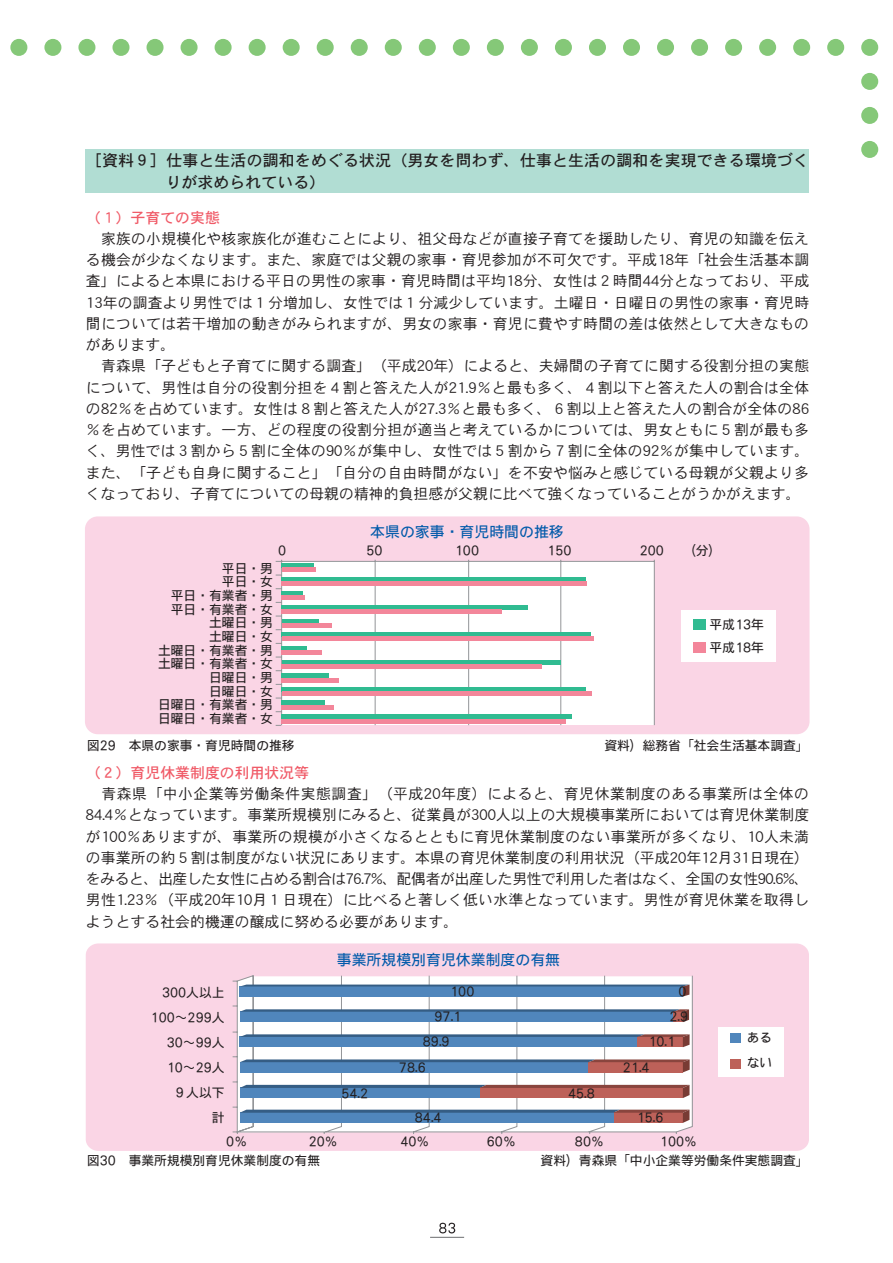
<style>
.page{position:relative;width:893px;height:1263px;background:#fff}
.page>*{position:absolute;margin:0;border:0;box-sizing:border-box;transform-origin:0 0}
.t1{font:15.9px/21.3px "DFPHS Gothic CID W5";letter-spacing:.01em;color:#231f20}
.t2{font:14.85px/21.3px "DFPHS Gothic CID W3";letter-spacing:.01em;color:#231f20}
.t3{font:14.85px "DFP Gothic PCID W5";color:#015aaa}
.t4{font:14.85px "DFPHS Gothic CID W5";color:#f05a67}
.t5{font:12.75px/13.6px "DFP Gothic PCID W5";color:#231f20;text-align:right}
</style>
<div class="page">
<div style="left:86px;top:943px;width:723px;height:208px;background:#fad5e5;border-radius:12px"></div>
<div style="left:85px;top:516px;width:724px;height:218px;background:#fad5e5;border-radius:13px"></div>
<div style="left:681px;top:610px;width:94px;height:51px;background:#fff"></div>
<div style="left:692px;top:620px;width:13px;height:10px;background:#30bb91"></div>
<div style="left:692px;top:642px;width:13px;height:11px;background:#f3869a"></div>
<div style="left:718px;top:1027px;width:65px;height:50px;background:#fff"></div>
<div style="left:729px;top:1033px;width:11px;height:10px;background:#5086bc"></div>
<div style="left:729px;top:1059px;width:11px;height:10px;background:#bd6159"></div>
<svg style="left:232px;top:559px;width:461px;height:575px"></svg>
<div style="left:281px;top:563px;width:33px;height:5px;background:#30bb91"></div>
<hr style="left:281px;top:568px;width:34px;height:4px;background:#f3869a">
<svg style="left:281px;top:592px;width:22px;height:4px"></svg>
<hr style="left:281px;top:596px;width:24px;height:4px;background:#f3869a">
<hr style="left:281px;top:619px;width:37px;height:4px;background:#30bb91">
<hr style="left:281px;top:623px;width:50px;height:4px;background:#f3869a">
<hr style="left:281px;top:646px;width:26px;height:4px;background:#30bb91">
<hr style="left:281px;top:650px;width:41px;height:4px;background:#f3869a">
<hr style="left:281px;top:674px;width:48px;height:4px;background:#30bb91">
<hr style="left:281px;top:678px;width:58px;height:4px;background:#f3869a">
<hr style="left:281px;top:701px;width:44px;height:4px;background:#30bb91">
<hr style="left:281px;top:705px;width:53px;height:4px;background:#f3869a">
<svg style="left:281px;top:578px;width:305px;height:4px"></svg>
<hr style="left:281px;top:582px;width:306px;height:4px;background:#f3869a">
<hr style="left:281px;top:605px;width:247px;height:4px;background:#30bb91">
<hr style="left:281px;top:609px;width:221px;height:4px;background:#f3869a">
<div style="left:281px;top:632px;width:310px;height:5px;background:#30bb91"></div>
<hr style="left:281px;top:637px;width:312px;height:4px;background:#f3869a">
<div style="left:281px;top:660px;width:279px;height:5px;background:#30bb91"></div>
<hr style="left:281px;top:665px;width:260px;height:4px;background:#f3869a">
<div style="left:281px;top:687px;width:305px;height:5px;background:#30bb91"></div>
<hr style="left:281px;top:692px;width:310px;height:4px;background:#f3869a">
<hr style="left:281px;top:715px;width:290px;height:4px;background:#30bb91">
<hr style="left:281px;top:719px;width:284px;height:4px;background:#f3869a">
<svg style="left:240px;top:985px;width:449px;height:12px;background:#4d80b3"></svg>
<svg style="left:240px;top:1009px;width:449px;height:13px;background:#5280b0"></svg>
<svg style="left:240px;top:1034px;width:449px;height:13px;background:#5a7da8"></svg>
<svg style="left:240px;top:1059px;width:449px;height:13px;background:#667a9e"></svg>
<svg style="left:240px;top:1110px;width:449px;height:13px;background:#5b77a0"></svg>
<svg style="left:240px;top:1085px;width:449px;height:13px;background:#796c84"></svg>
<div style="left:86px;top:149px;width:723px;height:44px;background:#b1ddd3"></div>
<svg style="left:439px;top:1222px;width:17px;height:12px"></svg>
<hr style="left:430px;top:1237px;width:34px;height:1px;background:#6c6d70">
<div style="left:10px;top:39px;width:17px;height:17px;background:#85c878;border-radius:50%"></div>
<div style="left:44px;top:39px;width:17px;height:17px;background:#85c878;border-radius:50%"></div>
<div style="left:78px;top:39px;width:17px;height:17px;background:#85c878;border-radius:50%"></div>
<div style="left:112px;top:39px;width:17px;height:17px;background:#85c878;border-radius:50%"></div>
<div style="left:146px;top:39px;width:17px;height:17px;background:#85c878;border-radius:50%"></div>
<div style="left:180px;top:39px;width:17px;height:17px;background:#85c878;border-radius:50%"></div>
<div style="left:214px;top:39px;width:17px;height:17px;background:#85c878;border-radius:50%"></div>
<div style="left:248px;top:39px;width:17px;height:17px;background:#85c878;border-radius:50%"></div>
<div style="left:283px;top:39px;width:17px;height:17px;background:#85c878;border-radius:50%"></div>
<div style="left:317px;top:39px;width:17px;height:17px;background:#85c878;border-radius:50%"></div>
<div style="left:351px;top:39px;width:17px;height:17px;background:#85c878;border-radius:50%"></div>
<div style="left:385px;top:39px;width:17px;height:17px;background:#85c878;border-radius:50%"></div>
<div style="left:419px;top:39px;width:17px;height:17px;background:#85c878;border-radius:50%"></div>
<div style="left:453px;top:39px;width:17px;height:17px;background:#85c878;border-radius:50%"></div>
<div style="left:487px;top:39px;width:17px;height:17px;background:#85c878;border-radius:50%"></div>
<div style="left:521px;top:39px;width:17px;height:17px;background:#85c878;border-radius:50%"></div>
<div style="left:555px;top:39px;width:17px;height:17px;background:#85c878;border-radius:50%"></div>
<div style="left:589px;top:39px;width:17px;height:17px;background:#85c878;border-radius:50%"></div>
<div style="left:623px;top:39px;width:17px;height:17px;background:#85c878;border-radius:50%"></div>
<div style="left:657px;top:39px;width:17px;height:17px;background:#85c878;border-radius:50%"></div>
<div style="left:691px;top:39px;width:17px;height:17px;background:#85c878;border-radius:50%"></div>
<div style="left:725px;top:39px;width:17px;height:17px;background:#85c878;border-radius:50%"></div>
<div style="left:759px;top:39px;width:17px;height:17px;background:#85c878;border-radius:50%"></div>
<div style="left:793px;top:39px;width:17px;height:17px;background:#85c878;border-radius:50%"></div>
<div style="left:827px;top:39px;width:17px;height:17px;background:#85c878;border-radius:50%"></div>
<div style="left:861px;top:39px;width:17px;height:17px;background:#85c878;border-radius:50%"></div>
<div style="left:861px;top:73px;width:17px;height:17px;background:#85c878;border-radius:50%"></div>
<div style="left:861px;top:107px;width:17px;height:17px;background:#85c878;border-radius:50%"></div>
<div style="left:861px;top:141px;width:17px;height:17px;background:#85c878;border-radius:50%"></div>
<p class="t1" style="left:166px;top:152px;width:645px;text-indent:-80px">［資料９］仕事と生活の調和をめぐる状況（男女を問わず、仕事と生活の調和を実現できる環境づくりが求められている）</p>
<p class="t4" style="left:86px;top:211px;width:135px">（１）子育ての実態</p>
<p class="t2" style="left:86px;top:230px;width:724px">　家族の小規模化や核家族化が進むことにより、祖父母などが直接子育てを援助したり、育児の知識を伝える機会が少なくなります。また、家庭では父親の家事・育児参加が不可欠です。平成18年「社会生活基本調査」によると本県における平日の男性の家事・育児時間は平均18分、女性は２時間44分となっており、平成13年の調査より男性では１分増加し、女性では１分減少しています。土曜日・日曜日の男性の家事・育児時間については若干増加の動きがみられますが、男女の家事・育児に費やす時間の差は依然として大きなものがあります。<br>　青森県「子どもと子育てに関する調査」（平成20年）によると、夫婦間の子育てに関する役割分担の実態について、男性は自分の役割分担を４割と答えた人が21.9％と最も多く、４割以下と答えた人の割合は全体の82％を占めています。女性は８割と答えた人が27.3％と最も多く、６割以上と答えた人の割合が全体の86％を占めています。一方、どの程度の役割分担が適当と考えているかについては、男女ともに５割が最も多く、男性では３割から５割に全体の90％が集中し、女性では５割から７割に全体の92％が集中しています。また、「子ども自身に関すること」「自分の自由時間がない」を不安や悩みと感じている母親が父親より多くなっており、子育てについての母親の精神的負担感が父親に比べて強くなっていることがうかがえます。</p>
<p class="t3" style="left:370px;top:526px;width:195px">本県の家事・育児時間の推移</p>
<p class="t5" style="left:278px;top:545px;width:10px">0</p>
<p class="t5" style="left:366px;top:545px;width:18px">50</p>
<p class="t5" style="left:455px;top:545px;width:26px">100</p>
<p class="t5" style="left:547px;top:545px;width:26px">150</p>
<p class="t5" style="left:639px;top:545px;width:26px">200</p>
<p class="t5" style="left:683px;top:545px;width:40px">（分）</p>
<p class="t5" style="left:158px;top:563px;width:116px">平日・男<br>平日・女<br>平日・有業者・男平日・有業者・女土曜日・男<br>土曜日・女<br>土曜日・有業者・男土曜日・有業者・女日曜日・男<br>日曜日・女<br>日曜日・有業者・男日曜日・有業者・女</p>
<p class="t5" style="left:709px;top:615px;width:56px;line-height:22.8px;text-align:left">平成13年平成18年</p>
<p class="t5" style="left:87px;top:740px;width:209px">図29　本県の家事・育児時間の推移</p>
<p class="t5" style="left:604px;top:740px;width:206px">資料）総務省「社会生活基本調査」</p>
<p class="t4" style="left:86px;top:767px;width:225px">（２）育児休業制度の利用状況等</p>
<p class="t2" style="left:86px;top:785px;width:724px;text-align:justify">　青森県「中小企業等労働条件実態調査」（平成20年度）によると、育児休業制度のある事業所は全体の84.4％となっています。事業所規模別にみると、従業員が300人以上の大規模事業所においては育児休業制度が100％ありますが、事業所の規模が小さくなるとともに育児休業制度のない事業所が多くなり、10人未満の事業所の約５割は制度がない状況にあります。本県の育児休業制度の利用状況（平成20年12月31日現在）をみると、出産した女性に占める割合は76.7%、配偶者が出産した男性で利用した者はなく、全国の女性90.6%、男性1.23％（平成20年10月１日現在）に比べると著しく低い水準となっています。男性が育児休業を取得しようとする社会的機運の醸成に努める必要があります。</p>
<p class="t5" style="left:151px;top:981px;width:75px;line-height:25px">300人以上<br>100～299人<br>30～99人<br>10～29人<br>９人以下<br>計</p>
<p class="t3" style="left:337px;top:954px;width:225px">事業所規模別育児休業制度の有無</p>
<p class="t5" style="left:341px;top:1088px;width:28px">54.2</p>
<p class="t5" style="left:450px;top:986px;width:26px">100</p>
<p class="t5" style="left:434px;top:1011px;width:28px">97.1</p>
<p class="t5" style="left:423px;top:1037px;width:28px">89.9</p>
<p class="t5" style="left:399px;top:1062px;width:28px">78.6</p>
<p class="t5" style="left:568px;top:1088px;width:28px">45.8</p>
<p class="t5" style="left:678px;top:986px;width:10px">0</p>
<p class="t5" style="left:669px;top:1011px;width:20px">2.9</p>
<p class="t5" style="left:648px;top:1037px;width:28px">10.1</p>
<p class="t5" style="left:623px;top:1062px;width:28px">21.4</p>
<p class="t5" style="left:415px;top:1112px;width:28px">84.4</p>
<p class="t5" style="left:636px;top:1112px;width:28px">15.6</p>
<p class="t5" style="left:226px;top:1136px;width:22px">0％</p>
<p class="t5" style="left:309px;top:1136px;width:30px">20％</p>
<p class="t5" style="left:400px;top:1136px;width:30px">40％</p>
<p class="t5" style="left:487px;top:1136px;width:30px">60％</p>
<p class="t5" style="left:575px;top:1136px;width:30px">80％</p>
<p class="t5" style="left:660px;top:1136px;width:38px">100％</p>
<p class="t5" style="left:746px;top:1027px;width:27px;line-height:25px;text-align:left">あるない</p>
<p class="t5" style="left:87px;top:1155px;width:234px">図30　事業所規模別育児休業制度の有無</p>
<p class="t5" style="left:540px;top:1155px;width:269px">資料）青森県「中小企業等労働条件実態調査」</p>
</div>
